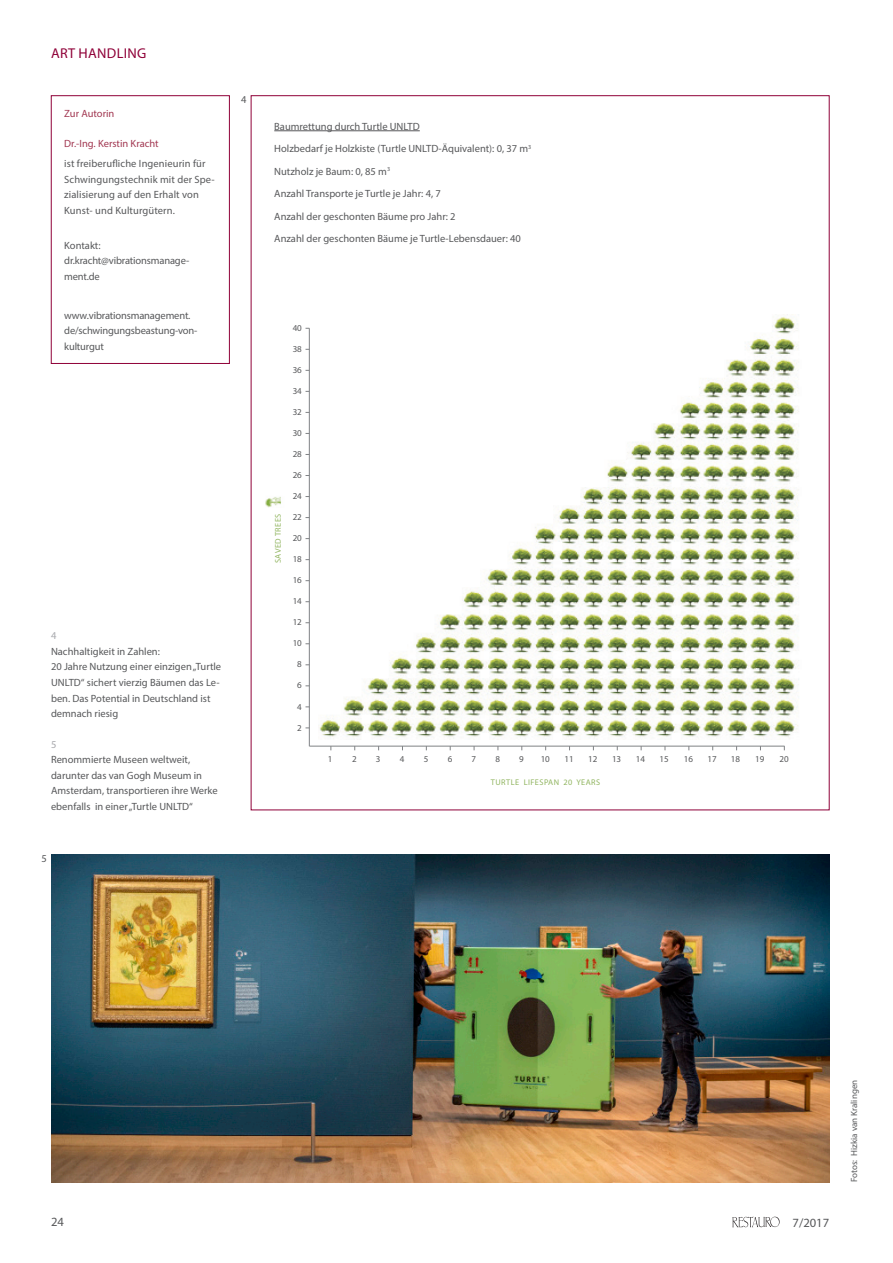
<style>
.page{position:relative;width:893px;height:1263px;background:#fff}
.page>*{position:absolute;margin:0;border:0;box-sizing:border-box;transform-origin:0 0}
.t1{font:14.25px "Myriad Pro";letter-spacing:.02em;color:#8f0038}
.t2{font:12.6px "Myriad Pro";color:#57585a}
.BU_ohne_Raster{font:10.5px/15.5px "Myriad Pro";color:#57585a}
.BU_ohne_Raster-2{font:10.5px "Myriad Pro";color:#a23852}
.BildNr_re{font:10.5px "Myriad Pro";color:#57585a}
.BU_ohne_Raster-3{font:10.5px "Myriad Pro";color:#a8a9ad}
.BU_ohne_Raster-4{font:9px "Myriad Pro";color:#57585a}
.BiNw{font:9px "Myriad Pro";color:#57585a}
.BU_ohne_Raster-5{font:8.25px "Myriad Pro";letter-spacing:.055em;color:#91b560}
</style>
<div class="page">
<img style="left:732px;top:1217px;width:48px;height:10px">
<img style="left:51px;top:854px;width:778px;height:328px">
<div style="left:51px;top:95px;width:179px;height:269px;border:1px solid #8f0038"></div>
<hr style="left:274px;top:131px;width:146px;height:1px;background:#57585a">
<img style="left:319px;top:314px;width:480px;height:425px">
<img style="left:265px;top:497px;width:16px;height:10px">
<hr style="left:309px;top:328px;width:1px;height:418px;background:#808285">
<hr style="left:309px;top:746px;width:475px;height:1px;background:#808285">
<h1 class="t1" style="left:51px;top:44px;width:97px">ART HANDLING</h1>
<p class="BU_ohne_Raster-2" style="left:64px;top:107px;width:52px">Zur Autorin</p>
<p class="BU_ohne_Raster-2" style="left:64px;top:137px;width:96px">Dr.-Ing. Kerstin Kracht</p>
<p class="BU_ohne_Raster" style="left:64px;top:156px;width:152px">ist freiberufliche Ingenieurin für<br>Schwingungstechnik mit der Spe&shy;zialisierung auf den Erhalt von<br>Kunst- und Kulturgütern.</p>
<p class="BU_ohne_Raster" style="left:64px;top:237px;width:38px">Kontakt:</p>
<p class="BU_ohne_Raster" style="left:64px;top:253px;width:127px">dr.kracht@vibrationsmanage&shy;ment.de</p>
<p class="BU_ohne_Raster" style="left:64px;top:308px;width:135px">www.vibrationsmanagement. de/schwingungsbeastung-von&shy;kulturgut</p>
<p class="BildNr_re" style="left:241px;top:93px;width:7px">4</p>
<p class="BU_ohne_Raster-3" style="left:51px;top:629px;width:7px">4</p>
<p class="BU_ohne_Raster" style="left:51px;top:643px;width:110px">Nachhaltigkeit in Zahlen:</p>
<p class="BU_ohne_Raster" style="left:51px;top:659px;width:172px">20 Jahre Nutzung einer einzigen „Turtle<br>UNLTD“ sichert vierzig Bäumen das Le&shy;ben. Das Potential in Deutschland ist demnach riesig</p>
<p class="BU_ohne_Raster-3" style="left:51px;top:738px;width:7px">5</p>
<p class="BU_ohne_Raster" style="left:51px;top:752px;width:168px">Renommierte Museen weltweit, darunter das van Gogh Museum in Amsterdam, transportieren ihre Werke ebenfalls in einer „Turtle UNLTD“</p>
<p class="BildNr_re" style="left:41px;top:852px;width:7px">5</p>
<p class="BU_ohne_Raster" style="left:274px;top:118px;width:147px">Baumrettung durch Turtle UNLTD</p>
<p class="BU_ohne_Raster" style="left:274px;top:141px;width:259px">Holzbedarf je Holzkiste (Turtle UNLTD-Äquivalent): 0, 37 m<sup>3</sup></p>
<p class="BU_ohne_Raster" style="left:274px;top:163px;width:117px">Nutzholz je Baum: 0, 85 m<sup>3</sup></p>
<p class="BU_ohne_Raster" style="left:274px;top:186px;width:168px">Anzahl Transporte je Turtle je Jahr: 4, 7</p>
<p class="BU_ohne_Raster" style="left:274px;top:208px;width:183px">Anzahl der geschonten Bäume pro Jahr: 2</p>
<p class="BU_ohne_Raster" style="left:274px;top:231px;width:248px">Anzahl der geschonten Bäume je Turtle-Lebensdauer: 40</p>
<p class="BU_ohne_Raster-4" style="left:293px;top:323px;width:11px">40</p>
<p class="BU_ohne_Raster-4" style="left:293px;top:344px;width:11px">38</p>
<p class="BU_ohne_Raster-4" style="left:293px;top:365px;width:11px">36</p>
<p class="BU_ohne_Raster-4" style="left:293px;top:386px;width:11px">34</p>
<p class="BU_ohne_Raster-4" style="left:293px;top:407px;width:11px">32</p>
<p class="BU_ohne_Raster-4" style="left:293px;top:428px;width:11px">30</p>
<p class="BU_ohne_Raster-4" style="left:293px;top:449px;width:11px">28</p>
<p class="BU_ohne_Raster-4" style="left:293px;top:470px;width:11px">26</p>
<p class="BU_ohne_Raster-5" style="left:273px;top:563px;width:51px;rotate:-90deg">SAVED TREES</p>
<p class="BU_ohne_Raster-4" style="left:293px;top:491px;width:11px">24</p>
<p class="BU_ohne_Raster-4" style="left:293px;top:512px;width:11px">22</p>
<p class="BU_ohne_Raster-4" style="left:293px;top:533px;width:11px">20</p>
<p class="BU_ohne_Raster-4" style="left:293px;top:554px;width:11px">18</p>
<p class="BU_ohne_Raster-4" style="left:293px;top:575px;width:11px">16</p>
<p class="BU_ohne_Raster-4" style="left:293px;top:596px;width:11px">14</p>
<p class="BU_ohne_Raster-4" style="left:293px;top:617px;width:11px">12</p>
<p class="BU_ohne_Raster-4" style="left:293px;top:638px;width:11px">10</p>
<p class="BU_ohne_Raster-4" style="left:297px;top:659px;width:6px">8</p>
<p class="BU_ohne_Raster-4" style="left:297px;top:680px;width:6px">6</p>
<p class="BU_ohne_Raster-4" style="left:297px;top:701px;width:6px">4</p>
<p class="BU_ohne_Raster-4" style="left:297px;top:722px;width:6px">2</p>
<p class="BU_ohne_Raster-4" style="left:328px;top:753px;width:6px">1</p>
<p class="BU_ohne_Raster-4" style="left:352px;top:753px;width:6px">2</p>
<p class="BU_ohne_Raster-4" style="left:376px;top:753px;width:6px">3</p>
<p class="BU_ohne_Raster-4" style="left:400px;top:753px;width:6px">4</p>
<p class="BU_ohne_Raster-4" style="left:424px;top:753px;width:6px">5</p>
<p class="BU_ohne_Raster-4" style="left:448px;top:753px;width:6px">6</p>
<p class="BU_ohne_Raster-4" style="left:472px;top:753px;width:6px">7</p>
<p class="BU_ohne_Raster-4" style="left:495px;top:753px;width:6px">8</p>
<p class="BU_ohne_Raster-4" style="left:519px;top:753px;width:6px">9</p>
<p class="BU_ohne_Raster-4" style="left:541px;top:753px;width:11px">10</p>
<p class="BU_ohne_Raster-4" style="left:564px;top:753px;width:11px">11</p>
<p class="BU_ohne_Raster-4" style="left:588px;top:753px;width:11px">12</p>
<p class="BU_ohne_Raster-4" style="left:612px;top:753px;width:11px">13</p>
<p class="BU_ohne_Raster-4" style="left:636px;top:753px;width:11px">14</p>
<p class="BU_ohne_Raster-4" style="left:659px;top:753px;width:11px">15</p>
<p class="BU_ohne_Raster-4" style="left:684px;top:753px;width:11px">16</p>
<p class="BU_ohne_Raster-4" style="left:708px;top:753px;width:11px">17</p>
<p class="BU_ohne_Raster-4" style="left:731px;top:753px;width:11px">18</p>
<p class="BU_ohne_Raster-4" style="left:755px;top:753px;width:11px">19</p>
<p class="BU_ohne_Raster-4" style="left:779px;top:753px;width:11px">20</p>
<p class="BU_ohne_Raster-5" style="left:491px;top:777px;width:111px">TURTLE LIFESPAN 20 YEARS</p>
<p class="t2" style="left:51px;top:1214px;width:14px">24</p>
<p class="t2" style="left:792px;top:1214px;width:38px">7/2017</p>
<p class="BiNw" style="left:849px;top:1182px;width:104px;rotate:-90deg">Fotos: Hizkia van Kralingen</p>
</div>
